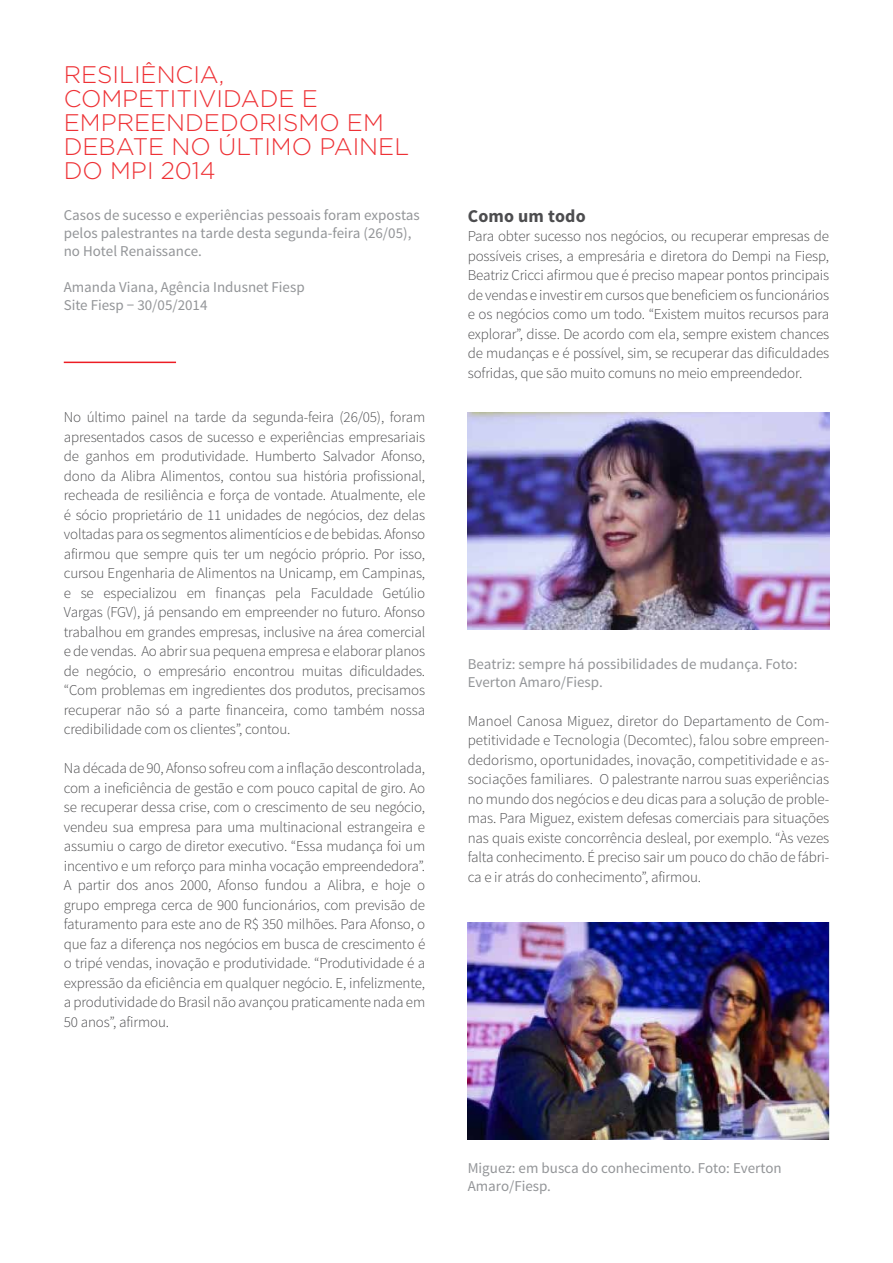
<style>
.page{position:relative;width:893px;height:1263px;background:#fff}
.page>*{position:absolute;margin:0;border:0;box-sizing:border-box;transform-origin:0 0}
.t1{font:300 24px/24px "Gotham";color:#ee3135}
.t2{font:700 18px "Source Sans Pro";letter-spacing:.01em;color:#4d4d4f}
.t3{font:300 15px/19.5px "Source Sans Pro";letter-spacing:-.01em;color:#4d4d4f;text-align:justify}
.t4{font:15px/18px "Source Sans Pro";color:#939598}
</style>
<div class="page">
<hr style="left:64px;top:362px;width:112px;height:1px;background:#ed1d24">
<img style="left:468px;top:413px;width:361px;height:216px">
<img style="left:468px;top:922px;width:361px;height:217px">
<h1 class="t1" style="left:64px;top:62px;width:347px">RESILIÊNCIA,<br>COMPETITIVIDADE E<br>EMPREENDEDORISMO EM<br>DEBATE NO ÚLTIMO PAINEL<br>DO MPI 2014</h1>
<p class="t4" style="left:64px;top:206px;width:357px">Casos de sucesso e experiências pessoais foram expostas pelos palestrantes na tarde desta segunda-feira (26/05), no Hotel Renaissance.</p>
<p class="t4" style="left:64px;top:278px;width:242px">Amanda Viana, Agência Indusnet Fiesp<br>Site Fiesp − 30/05/2014</p>
<p class="t3" style="left:64px;top:408px;width:363px">No último painel na tarde da segunda-feira (26/05), foram apresentados casos de sucesso e experiências empresariais de ganhos em produtividade. Humberto Salvador Afonso, dono da Alibra Alimentos, contou sua história profissional, recheada de resiliência e força de vontade. Atualmente, ele é sócio proprietário de 11 unidades de negócios, dez delas voltadas para os segmentos alimentícios e de bebidas. Afonso afirmou que sempre quis ter um negócio próprio. Por isso, cursou Engenharia de Alimentos na Unicamp, em Campinas, e se especializou em finanças pela Faculdade Getúlio Vargas (FGV), já pensando em empreender no futuro. Afonso trabalhou em grandes empresas, inclusive na área comercial e de vendas. Ao abrir sua pequena empresa e elaborar planos de negócio, o empresário encontrou muitas dificuldades. “Com problemas em ingredientes dos produtos, precisamos recuperar não só a parte financeira, como também nossa credibilidade com os clientes”, contou.</p>
<p class="t3" style="left:64px;top:759px;width:363px">Na década de 90, Afonso sofreu com a inflação descontrolada, com a ineficiência de gestão e com pouco capital de giro. Ao se recuperar dessa crise, com o crescimento de seu negócio, vendeu sua empresa para uma multinacional estrangeira e assumiu o cargo de diretor executivo. “Essa mudança foi um incentivo e um reforço para minha vocação empreendedora”.<br>A partir dos anos 2000, Afonso fundou a Alibra, e hoje o grupo emprega cerca de 900 funcionários, com previsão de faturamento para este ano de R$ 350 milhões. Para Afonso, o que faz a diferença nos negócios em busca de crescimento é o tripé vendas, inovação e produtividade. “Produtividade é a expressão da eficiência em qualquer negócio. E, infelizmente, a produtividade do Brasil não avançou praticamente nada em 50 anos”, afirmou.</p>
<p class="t2" style="left:468px;top:204px;width:119px">Como um todo</p>
<p class="t3" style="left:468px;top:227px;width:363px">Para obter sucesso nos negócios, ou recuperar empresas de possíveis crises, a empresária e diretora do Dempi na Fiesp, Beatriz Cricci afirmou que é preciso mapear pontos principais de vendas e investir em cursos que beneficiem os funcionários e os negócios como um todo. “Existem muitos recursos para explorar”, disse. De acordo com ela, sempre existem chances de mudanças e é possível, sim, se recuperar das dificuldades sofridas, que são muito comuns no meio empreendedor.</p>
<p class="t4" style="left:468px;top:655px;width:331px">Beatriz: sempre há possibilidades de mudança. Foto:<br>Everton Amaro/Fiesp.</p>
<p class="t3" style="left:468px;top:711px;width:363px">Manoel Canosa Miguez, diretor do Departamento de Com&shy;petitividade e Tecnologia (Decomtec), falou sobre empreen&shy;dedorismo, oportunidades, inovação, competitividade e as&shy;sociações familiares. O palestrante narrou suas experiências no mundo dos negócios e deu dicas para a solução de proble&shy;mas. Para Miguez, existem defesas comerciais para situações nas quais existe concorrência desleal, por exemplo. “Às vezes falta conhecimento. É preciso sair um pouco do chão de fábri&shy;ca e ir atrás do conhecimento”, afirmou.</p>
<p class="t4" style="left:468px;top:1159px;width:315px">Miguez: em busca do conhecimento. Foto: Everton<br>Amaro/Fiesp.</p>
</div>
